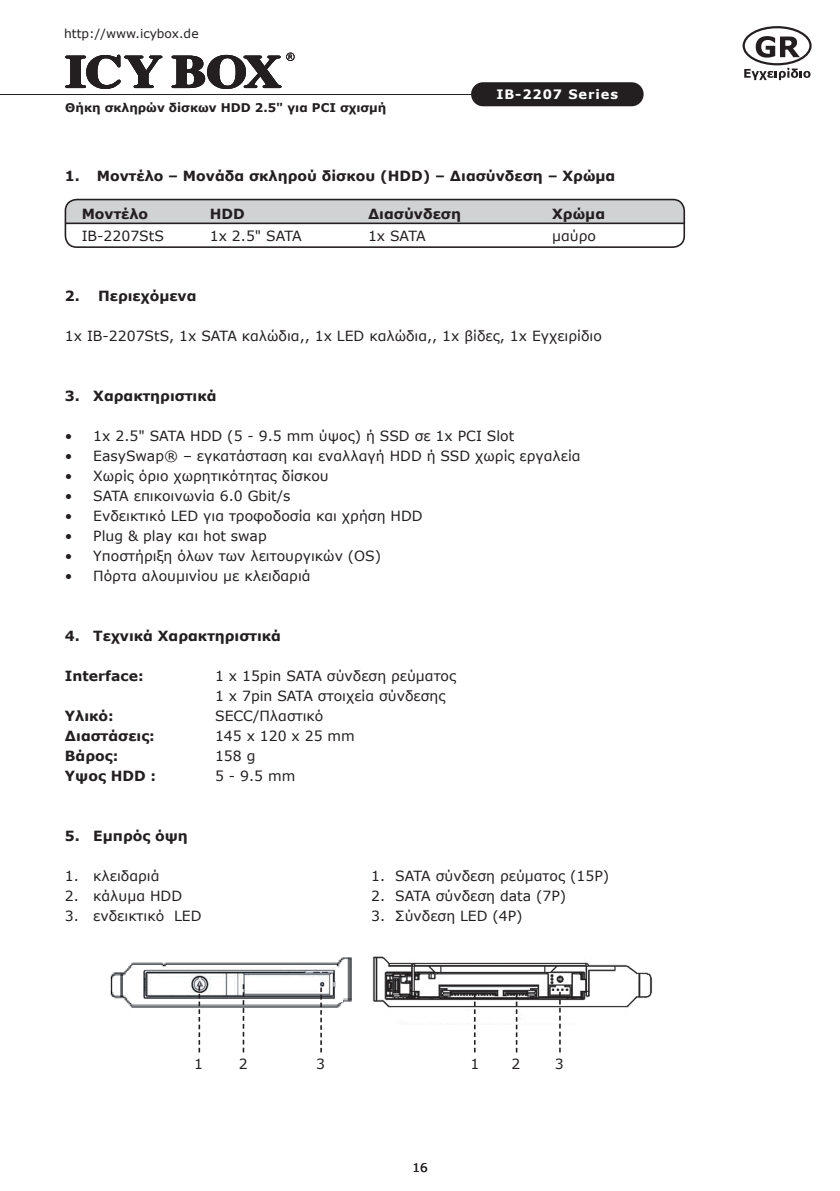
<style>
.page{position:relative;width:840px;height:1191px;background:#fff}
.page>*{position:absolute;margin:0;border:0;box-sizing:border-box;transform-origin:0 0}
.t1{font:14px/20px "Verdana";color:#231f20}
.t2{font:700 14px "Verdana";color:#231f20}
.t3{font:700 13px "Verdana";letter-spacing:.07em;color:#fff}
.t4{font:12.2px "Verdana";color:#231f20}
.t5{font:700 12px "Verdana";color:#231f20}
.t6{font:12px "Verdana";color:#231f20}
</style>
<div class="page">
<hr style="left:0;top:94px;width:476px;height:1px;background:#231f20">
<div style="left:471px;top:82px;width:172px;height:24px;background:#231f20;border-radius:12px"></div>
<svg style="left:743px;top:27px;width:66px;height:37px"></svg>
<div style="left:742px;top:26px;width:69px;height:39px;border:2px solid #231f20;border-radius:50%"></div>
<svg style="left:755px;top:36px;width:44px;height:22px"></svg>
<svg style="left:744px;top:68px;width:66px;height:12px"></svg>
<svg style="left:65px;top:53px;width:229px;height:36px"></svg>
<div style="left:65px;top:199px;width:619px;height:24px;background:#d1d2d4"></div>
<div style="left:65px;top:199px;width:619px;height:49px;border:2px solid #231f20;border-radius:11px"></div>
<hr style="left:65px;top:222px;width:618px;height:2px;background:#231f20">
<img style="left:372px;top:956px;width:281px;height:68px">
<svg style="left:473px;top:994px;width:2px;height:58px"></svg>
<svg style="left:515px;top:994px;width:2px;height:58px"></svg>
<svg style="left:559px;top:991px;width:1px;height:61px"></svg>
<img style="left:110px;top:957px;width:242px;height:60px">
<svg style="left:198px;top:986px;width:2px;height:66px"></svg>
<svg style="left:242px;top:984px;width:2px;height:68px"></svg>
<svg style="left:320px;top:987px;width:2px;height:65px"></svg>
<p class="t4" style="left:64px;top:25px;width:136px">http://www.icybox.de</p>
<p class="t5" style="left:65px;top:99px;width:322px">Θήκη σκληρών δίσκων HDD 2.5" για PCI σχισμή</p>
<p class="t3" style="left:496px;top:85px;width:123px">IB-2207 Series</p>
<p class="t2" style="left:65px;top:166px;width:551px">1. Μοντέλο – Μονάδα σκληρού δίσκου (HDD) – Διασύνδεση – Χρώμα</p>
<p class="t2" style="left:82px;top:204px;width:68px">Μοντέλο</p>
<p class="t2" style="left:210px;top:204px;width:36px">HDD</p>
<p class="t2" style="left:368px;top:204px;width:94px">Διασύνδεση</p>
<p class="t2" style="left:552px;top:204px;width:54px">Χρώμα</p>
<p class="t1" style="left:82px;top:225px;width:84px">IB-2207StS</p>
<p class="t1" style="left:210px;top:225px;width:93px">1x 2.5" SATA</p>
<p class="t1" style="left:368px;top:225px;width:59px">1x SATA</p>
<p class="t1" style="left:552px;top:225px;width:45px">μαύρο</p>
<p class="t2" style="left:65px;top:286px;width:133px">2. Περιεχόμενα</p>
<p class="t1" style="left:65px;top:326px;width:538px">1x IB-2207StS, 1x SATA καλώδια,, 1x LED καλώδια,, 1x βίδες, 1x Εγχειρίδιο</p>
<p class="t2" style="left:65px;top:386px;width:153px">3. Χαρακτηριστικά</p>
<p class="t1" style="left:65px;top:426px;width:450px">• 1x 2.5" SATA HDD (5 - 9.5 mm ύψος) ή SSD σε 1x PCI Slot</p>
<p class="t1" style="left:65px;top:446px;width:517px">• EasySwap® – εγκατάσταση και εναλλαγή HDD ή SSD χωρίς εργαλεία</p>
<p class="t1" style="left:65px;top:466px;width:265px">• Χωρίς όριο χωρητικότητας δίσκου</p>
<p class="t1" style="left:65px;top:486px;width:227px">• SATA επικοινωνία 6.0 Gbit/s</p>
<p class="t1" style="left:65px;top:506px;width:359px">• Ενδεικτικό LED για τροφοδοσία και χρήση HDD</p>
<p class="t1" style="left:65px;top:526px;width:203px">• Plug &amp; play και hot swap</p>
<p class="t1" style="left:65px;top:546px;width:317px">• Υποστήριξη όλων των λειτουργικών (OS)</p>
<p class="t1" style="left:65px;top:566px;width:247px">• Πόρτα αλουμινίου με κλειδαριά</p>
<p class="t2" style="left:65px;top:626px;width:217px">4. Τεχνικά Χαρακτηριστικά</p>
<p class="t2" style="left:65px;top:666px;width:80px">Interface:</p>
<p class="t1" style="left:215px;top:666px;width:242px">1 x 15pin SATA σύνδεση ρεύματος<br>1 x 7pin SATA στοιχεία σύνδεσης</p>
<p class="t2" style="left:65px;top:706px;width:50px">Υλικό:</p>
<p class="t1" style="left:215px;top:706px;width:110px">SECC/Πλαστικό</p>
<p class="t2" style="left:65px;top:726px;width:91px">Διαστάσεις:</p>
<p class="t1" style="left:215px;top:726px;width:141px">145 x 120 x 25 mm</p>
<p class="t2" style="left:65px;top:746px;width:55px">Βάρος:</p>
<p class="t1" style="left:215px;top:746px;width:42px">158 g</p>
<p class="t2" style="left:65px;top:766px;width:93px">Υψος HDD :</p>
<p class="t1" style="left:215px;top:766px;width:82px">5 - 9.5 mm</p>
<p class="t2" style="left:65px;top:826px;width:124px">5. Εμπρός όψη</p>
<p class="t1" style="left:65px;top:866px;width:96px">1. κλειδαριά</p>
<p class="t1" style="left:371px;top:866px;width:239px">1. SATA σύνδεση ρεύματος (15P)</p>
<p class="t1" style="left:65px;top:886px;width:119px">2. κάλυμα HDD</p>
<p class="t1" style="left:371px;top:886px;width:196px">2. SATA σύνδεση data (7P)</p>
<p class="t1" style="left:65px;top:906px;width:138px">3. ενδεικτικό LED</p>
<p class="t1" style="left:371px;top:906px;width:153px">3. Σύνδεση LED (4P)</p>
<p class="t1" style="left:194px;top:1054px;width:10px">1</p>
<p class="t1" style="left:239px;top:1054px;width:10px">2</p>
<p class="t1" style="left:316px;top:1054px;width:10px">3</p>
<p class="t1" style="left:470px;top:1054px;width:10px">1</p>
<p class="t1" style="left:511px;top:1054px;width:10px">2</p>
<p class="t1" style="left:554px;top:1054px;width:10px">3</p>
<p class="t6" style="left:412px;top:1159px;width:17px">16</p>
</div>
